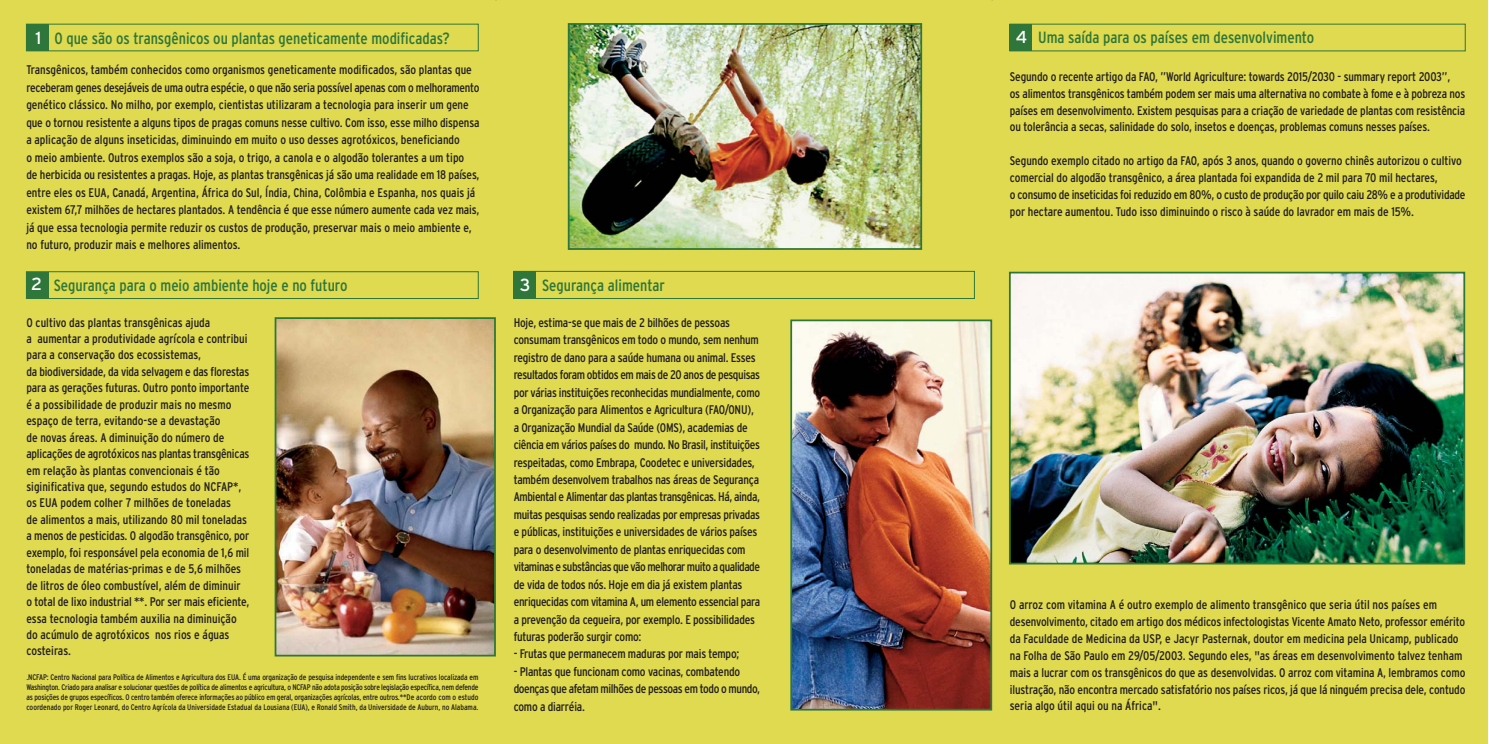
<style>
.page{position:relative;width:1489px;height:744px;background:#fff}
.page>*{position:absolute;margin:0;border:0;box-sizing:border-box;transform-origin:0 0}
.t1{font:condensed 16.25px "Interstate";color:#2f763a}
.t2{font:condensed 12.5px/17.5px "Interstate";letter-spacing:-.01em;color:#231f20}
.t3{font:condensed 12.5px/17.4px "Interstate";letter-spacing:-.03em;color:#231f20}
.t4{font:condensed 8.12px/10px "Interstate";color:#231f20;text-align:justify}
.s1{font-stretch:normal;font-size:17.5px;color:#fff}
.s2{font-stretch:normal;font-size:17.25px;color:#fff}
</style>
<div class="page">
<div style="left:0;top:0;width:1488px;height:744px;background:#dfda4f"></div>
<div style="left:26px;top:24px;width:22px;height:27px;background:#2f763a"></div>
<div style="left:1010px;top:24px;width:22px;height:27px;background:#2f763a"></div>
<div style="left:513px;top:271px;width:461px;height:28px;border:1px solid #2f763a"></div>
<div style="left:514px;top:271px;width:22px;height:27px;background:#2f763a"></div>
<img style="left:571px;top:26px;width:348px;height:221px">
<div style="left:568px;top:23px;width:354px;height:227px;border:2px solid #2f763a"></div>
<img style="left:793px;top:322px;width:196px;height:385px">
<div style="left:790px;top:319px;width:202px;height:391px;border:2px solid #2f763a"></div>
<img style="left:278px;top:320px;width:215px;height:333px">
<div style="left:275px;top:317px;width:221px;height:339px;border:2px solid #2f763a"></div>
<img style="left:1012px;top:275px;width:450px;height:286px">
<div style="left:1009px;top:272px;width:456px;height:292px;border:2px solid #2f763a"></div>
<div style="left:26px;top:271px;width:452px;height:28px;border:1px solid #2f763a"></div>
<div style="left:26px;top:272px;width:22px;height:26px;background:#2f763a"></div>
<h1 class="t1" style="left:35px;top:32px;width:416px"><span class="s1">1</span> O que são os transgênicos ou plantas geneticamente modificadas?</h1>
<h1 class="t1" style="left:1016px;top:32px;width:300px"><span class="s2">4</span> Uma saída para os países em desenvolvimento</h1>
<p class="t2" style="left:26px;top:62px;width:455px">Transgênicos, também conhecidos como organismos geneticamente modificados, são plantas que receberam genes desejáveis de uma outra espécie, o que não seria possível apenas com o melhoramento genético clássico. No milho, por exemplo, cientistas utilizaram a tecnologia para inserir um gene que o tornou resistente a alguns tipos de pragas comuns nesse cultivo. Com isso, esse milho dispensa a aplicação de alguns inseticidas, diminuindo em muito o uso desses agrotóxicos, beneficiando<br>o meio ambiente. Outros exemplos são a soja, o trigo, a canola e o algodão tolerantes a um tipo<br>de herbicida ou resistentes a pragas. Hoje, as plantas transgênicas já são uma realidade em 18 países, entre eles os EUA, Canadá, Argentina, África do Sul, Índia, China, Colômbia e Espanha, nos quais já existem 67,7 milhões de hectares plantados. A tendência é que esse número aumente cada vez mais, já que essa tecnologia permite reduzir os custos de produção, preservar mais o meio ambiente e, no futuro, produzir mais e melhores alimentos.</p>
<h1 class="t1" style="left:31px;top:279px;width:318px"><span class="s1">2</span> Segurança para o meio ambiente hoje e no futuro</h1>
<p class="t2" style="left:26px;top:315px;width:224px;line-height:16.5px">O cultivo das plantas transgênicas ajuda<br>a aumentar a produtividade agrícola e contribui para a conservação dos ecossistemas,<br>da biodiversidade, da vida selvagem e das florestas para as gerações futuras. Outro ponto importante é a possibilidade de produzir mais no mesmo espaço de terra, evitando-se a devastação<br>de novas áreas. A diminuição do número de aplicações de agrotóxicos nas plantas transgênicas em relação às plantas convencionais é tão siginificativa que, segundo estudos do NCFAP*, os EUA podem colher 7 milhões de toneladas<br>de alimentos a mais, utilizando 80 mil toneladas a menos de pesticidas. O algodão transgênico, por exemplo, foi responsável pela economia de 1,6 mil toneladas de matérias-primas e de 5,6 milhões de litros de óleo combustível, além de diminuir o total de lixo industrial **. Por ser mais eficiente, essa tecnologia também auxilia na diminuição do acúmulo de agrotóxicos nos rios e águas costeiras.</p>
<p class="t4" style="left:26px;top:673px;width:453px">.NCFAP: Centro Nacional para Política de Alimentos e Agricultura dos EUA. É uma organização de pesquisa independente e sem fins lucrativos localizada em Washington. Criado para analisar e solucionar questões de política de alimentos e agricultura, o NCFAP não adota posição sobre legislação específica, nem defende as posições de grupos específicos. O centro também oferece informações ao público em geral, organizações agrícolas, entre outros.**De acordo com o estudo coordenado por Roger Leonard, do Centro Agrícola da Universidade Estadual da Lousiana (EUA), e Ronald Smith, da Universidade de Auburn, no Alabama.</p>
<h1 class="t1" style="left:520px;top:279px;width:147px"><span class="s1">3</span> Segurança alimentar</h1>
<p class="t2" style="left:514px;top:315px;width:248px">Hoje, estima-se que mais de 2 bilhões de pessoas consumam transgênicos em todo o mundo, sem nenhum registro de dano para a saúde humana ou animal. Esses resultados foram obtidos em mais de 20 anos de pesquisas por várias instituições reconhecidas mundialmente, como a Organização para Alimentos e Agricultura (FAO/ONU), a Organização Mundial da Saúde (OMS), academias de ciência em vários países do mundo. No Brasil, instituições respeitadas, como Embrapa, Coodetec e universidades, também desenvolvem trabalhos nas áreas de Segurança Ambiental e Alimentar das plantas transgênicas. Há, ainda, muitas pesquisas sendo realizadas por empresas privadas e públicas, instituições e universidades de vários países para o desenvolvimento de plantas enriquecidas com vitaminas e substâncias que vão melhorar muito a qualidade de vida de todos nós. Hoje em dia já existem plantas enriquecidas com vitamina A, um elemento essencial para a prevenção da cegueira, por exemplo. E possibilidades futuras poderão surgir como:</p>
<p class="t2" style="left:514px;top:646px;width:227px">- Frutas que permanecem maduras por mais tempo;</p>
<p class="t3" style="left:514px;top:664px;width:248px">- Plantas que funcionam como vacinas, combatendo doenças que afetam milhões de pessoas em todo o mundo, como a diarréia.</p>
<p class="t2" style="left:1010px;top:69px;width:457px;line-height:16.9px">Segundo o recente artigo da FAO, ”World Agriculture: towards 2015/2030 - summary report 2003”,<br>os alimentos transgênicos também podem ser mais uma alternativa no combate à fome e à pobreza nos países em desenvolvimento. Existem pesquisas para a criação de variedade de plantas com resistência ou tolerância a secas, salinidade do solo, insetos e doenças, problemas comuns nesses países.</p>
<p class="t2" style="left:1010px;top:153px;width:457px;line-height:16.9px">Segundo exemplo citado no artigo da FAO, após 3 anos, quando o governo chinês autorizou o cultivo comercial do algodão transgênico, a área plantada foi expandida de 2 mil para 70 mil hectares,<br>o consumo de inseticidas foi reduzido em 80%, o custo de produção por quilo caiu 28% e a produtividade por hectare aumentou. Tudo isso diminuindo o risco à saúde do lavrador em mais de 15%.</p>
<p class="t2" style="left:1010px;top:597px;width:457px;line-height:16.9px">O arroz com vitamina A é outro exemplo de alimento transgênico que seria útil nos países em desenvolvimento, citado em artigo dos médicos infectologistas Vicente Amato Neto, professor emérito da Faculdade de Medicina da USP, e Jacyr Pasternak, doutor em medicina pela Unicamp, publicado na Folha de São Paulo em 29/05/2003. Segundo eles, "as áreas em desenvolvimento talvez tenham mais a lucrar com os transgênicos do que as desenvolvidas. O arroz com vitamina A, lembramos como ilustração, não encontra mercado satisfatório nos países ricos, já que lá ninguém precisa dele, contudo seria algo útil aqui ou na África".</p>
</div>
